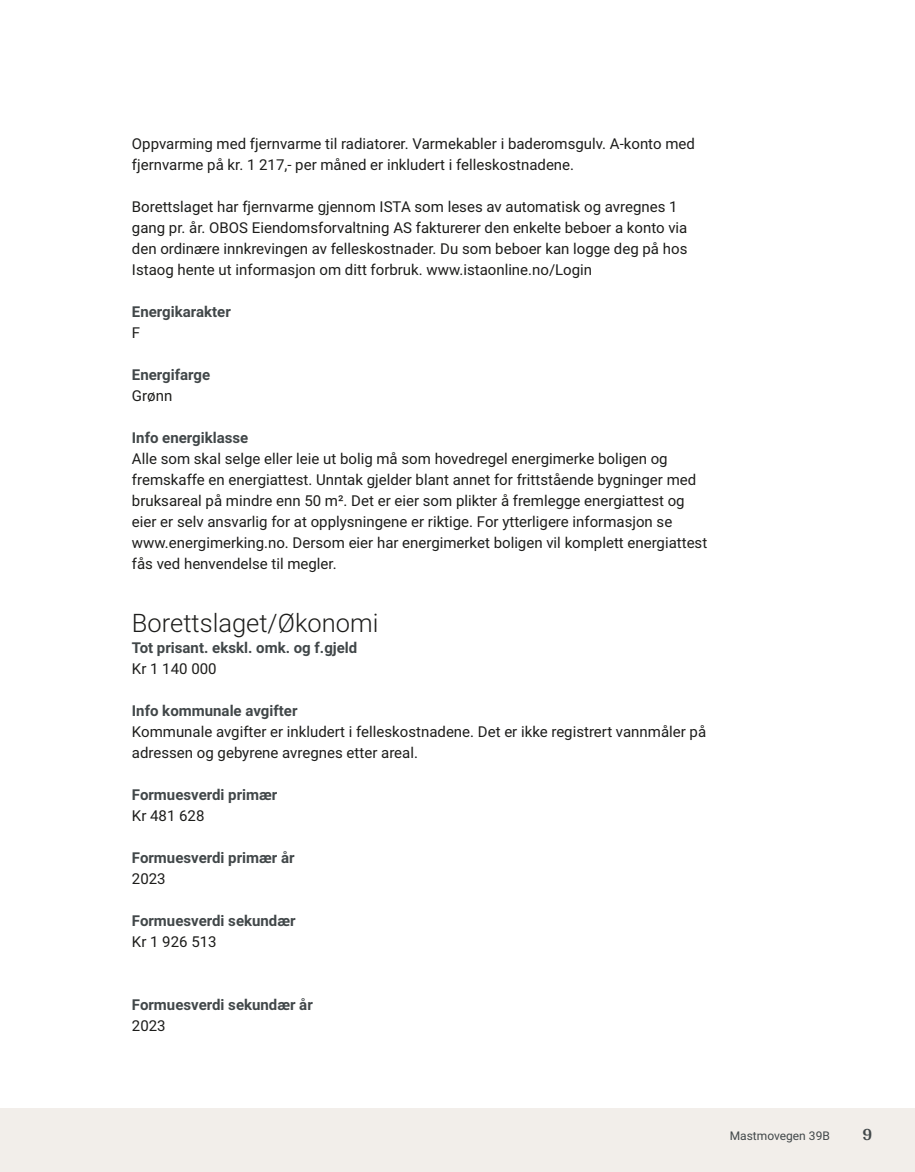
<style>
.page{position:relative;width:915px;height:1172px;background:#fff}
.page>*{position:absolute;margin:0;border:0;box-sizing:border-box;transform-origin:0 0}
.t1{font:300 25.5px "Roboto Vitec";color:#1d1d1b}
.t2{font:700 18px "Arya";color:#414749}
.t3{font:15px/21px "Roboto Vitec";color:#1d1d1b}
.t4{font:700 15px "Roboto Vitec";color:#414749}
.t5{font:12px "Roboto Vitec";color:#414749}
</style>
<div class="page">
<div style="left:0;top:1108px;width:914px;height:64px;background:#f2eeea"></div>
<p class="t3" style="left:132px;top:132px;width:564px">Oppvarming med fjernvarme til radiatorer. Varmekabler i baderomsgulv. A‑konto med fjernvarme på kr. 1 217,‑ per måned er inkludert i felleskostnadene.</p>
<p class="t3" style="left:132px;top:195px;width:557px">Borettslaget har fjernvarme gjennom ISTA som leses av automatisk og avregnes 1 gang pr. år. OBOS Eiendomsforvaltning AS fakturerer den enkelte beboer a konto via den ordinære innkrevingen av felleskostnader. Du som beboer kan logge deg på hos Istaog hente ut informasjon om ditt forbruk. www.istaonline.no/ Login</p>
<p class="t4" style="left:132px;top:301px;width:100px">Energikarakter</p>
<p class="t3" style="left:132px;top:321px;width:10px">F</p>
<p class="t4" style="left:132px;top:364px;width:80px">Energifarge</p>
<p class="t3" style="left:132px;top:384px;width:42px">Grønn</p>
<p class="t4" style="left:132px;top:427px;width:118px">Info energiklasse</p>
<p class="t3" style="left:132px;top:447px;width:576px">Alle som skal selge eller leie ut bolig må som hovedregel energimerke boligen og fremskaffe en energiattest. Unntak gjelder blant annet for frittstående bygninger med bruksareal på mindre enn 50 m². Det er eier som plikter å fremlegge energiattest og eier er selv ansvarlig for at opplysningene er riktige. For ytterligere informasjon se www.energimerking.no. Dersom eier har energimerket boligen vil komplett energiattest fås ved henvendelse til megler.</p>
<h1 class="t1" style="left:132px;top:605px;width:248px">Borettslaget/ Økonomi</h1>
<p class="t4" style="left:132px;top:637px;width:227px">Tot prisant. ekskl. omk. og f.gjeld</p>
<p class="t3" style="left:132px;top:657px;width:86px">Kr 1 140 000</p>
<p class="t4" style="left:132px;top:700px;width:167px">Info kommunale avgifter</p>
<p class="t3" style="left:132px;top:720px;width:575px">Kommunale avgifter er inkludert i felleskostnadene. Det er ikke registrert vannmåler på adressen og gebyrene avregnes etter areal.</p>
<p class="t4" style="left:132px;top:784px;width:147px">Formuesverdi primær</p>
<p class="t3" style="left:132px;top:804px;width:74px">Kr 481 628</p>
<p class="t4" style="left:132px;top:847px;width:164px">Formuesverdi primær år</p>
<p class="t3" style="left:132px;top:867px;width:35px">2023</p>
<p class="t4" style="left:132px;top:910px;width:165px">Formuesverdi sekundær</p>
<p class="t3" style="left:132px;top:930px;width:86px">Kr 1 926 513</p>
<p class="t4" style="left:132px;top:994px;width:182px">Formuesverdi sekundær år</p>
<p class="t3" style="left:132px;top:1014px;width:35px">2023</p>
<p class="t5" style="left:729px;top:1127px;width:102px">Mastmovegen 39B</p>
<p class="t2" style="left:862px;top:1123px;width:11px">9</p>
</div>
